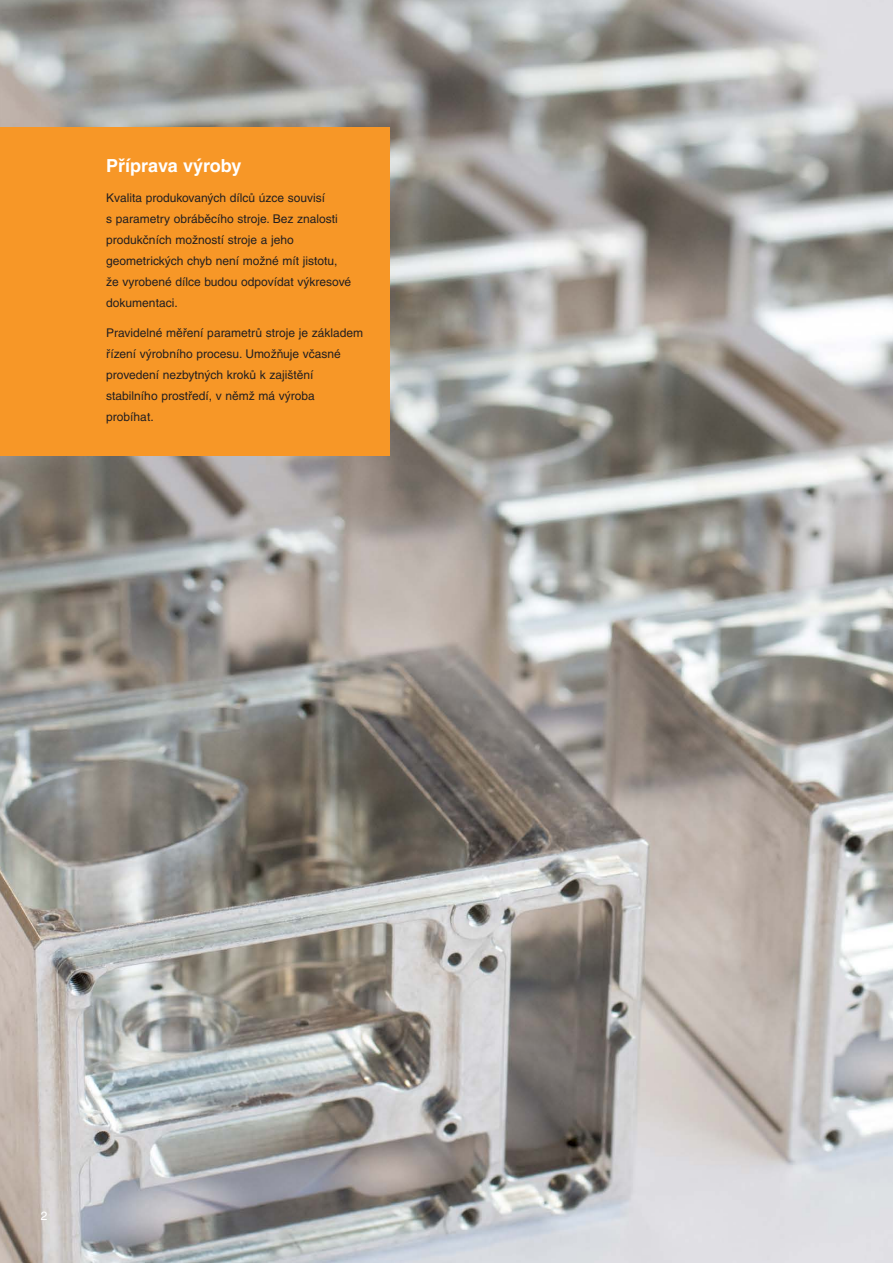
<style>
.page{position:relative;width:893px;height:1263px;background:#fff}
.page>*{position:absolute;margin:0;border:0;box-sizing:border-box;transform-origin:0 0}
.Paragraph_titles{font:700 18px "Helvetica LT Pro";color:#fff}
._8pt_text{font:12px/21px "Helvetica CE";color:#231f20}
.Note_text{font:12px "Helvetica LT Pro";color:#fff}
</style>
<div class="page">
<img style="left:0;top:0;width:893px;height:1263px">
<div style="left:0;top:127px;width:389px;height:329px;background:#f79727"></div>
<p class="Paragraph_titles" style="left:106px;top:155px;width:137px">Příprava výroby</p>
<p class="_8pt_text" style="left:106px;top:187px;width:246px">Kvalita produkovaných dílců úzce souvisí<br>s parametry obráběcího stroje. Bez znalosti produkčních možností stroje a jeho geometrických chyb není možné mít jistotu, že vyrobené dílce budou odpovídat výkresové dokumentaci.</p>
<p class="_8pt_text" style="left:106px;top:322px;width:258px">Pravidelné měření parametrů stroje je základem řízení výrobního procesu. Umožňuje včasné provedení nezbytných kroků k zajištění stabilního prostředí, v němž má výroba probíhat.</p>
<p class="Note_text" style="left:41px;top:1209px;width:8px">2</p>
</div>
